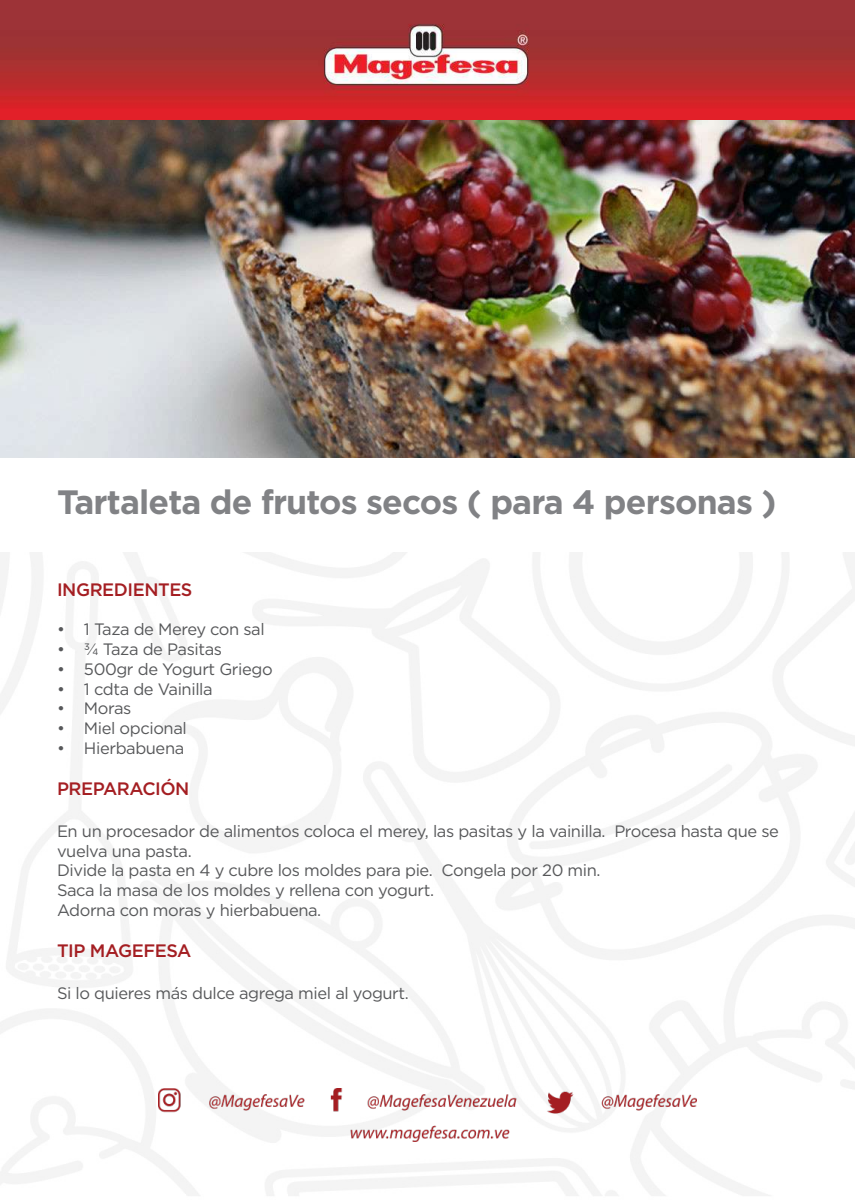
<style>
.page{position:relative;width:855px;height:1200px;background:#fff}
.page>*{position:absolute;margin:0;border:0;box-sizing:border-box;transform-origin:0 0}
.t1{font:700 33.75px "Gotham";letter-spacing:-.025em;color:#818285}
.t2{font:500 18px "Gotham";letter-spacing:-.025em;color:#a41e22}
.t3{font:16.5px/19.8px "Gotham";letter-spacing:-.025em;color:#57585a}
</style>
<div class="page">
<img style="left:0;top:552px;width:855px;height:644px">
<img style="left:0;top:0;width:855px;height:121px">
<img style="left:0;top:121px;width:855px;height:337px">
<img style="left:159px;top:1088px;width:537px;height:54px">
<h1 class="t1" style="left:57px;top:480px;width:721px">Tartaleta de frutos secos ( para 4 personas )</h1>
<p class="t2" style="left:57px;top:578px;width:137px">INGREDIENTES</p>
<p class="t3" style="left:57px;top:619px;width:209px">• 1 Taza de Merey con sal</p>
<p class="t3" style="left:57px;top:639px;width:167px">• ¾ Taza de Pasitas</p>
<p class="t3" style="left:57px;top:659px;width:217px">• 500gr de Yogurt Griego</p>
<p class="t3" style="left:57px;top:679px;width:157px">• 1 cdta de Vainilla</p>
<p class="t3" style="left:57px;top:698px;width:76px">• Moras</p>
<p class="t3" style="left:57px;top:718px;width:131px">• Miel opcional</p>
<p class="t3" style="left:57px;top:738px;width:129px">• Hierbabuena</p>
<p class="t2" style="left:57px;top:777px;width:134px">PREPARACIÓN</p>
<p class="t3" style="left:57px;top:821px;width:723px">En un procesador de alimentos coloca el merey, las pasitas y la vainilla. Procesa hasta que se vuelva una pasta.<br>Divide la pasta en 4 y cubre los moldes para pie. Congela por 20 min.<br>Saca la masa de los moldes y rellena con yogurt.<br>Adorna con moras y hierbabuena.</p>
<p class="t2" style="left:57px;top:939px;width:136px">TIP MAGEFESA</p>
<p class="t3" style="left:57px;top:983px;width:353px">Si lo quieres más dulce agrega miel al yogurt.</p>
</div>
